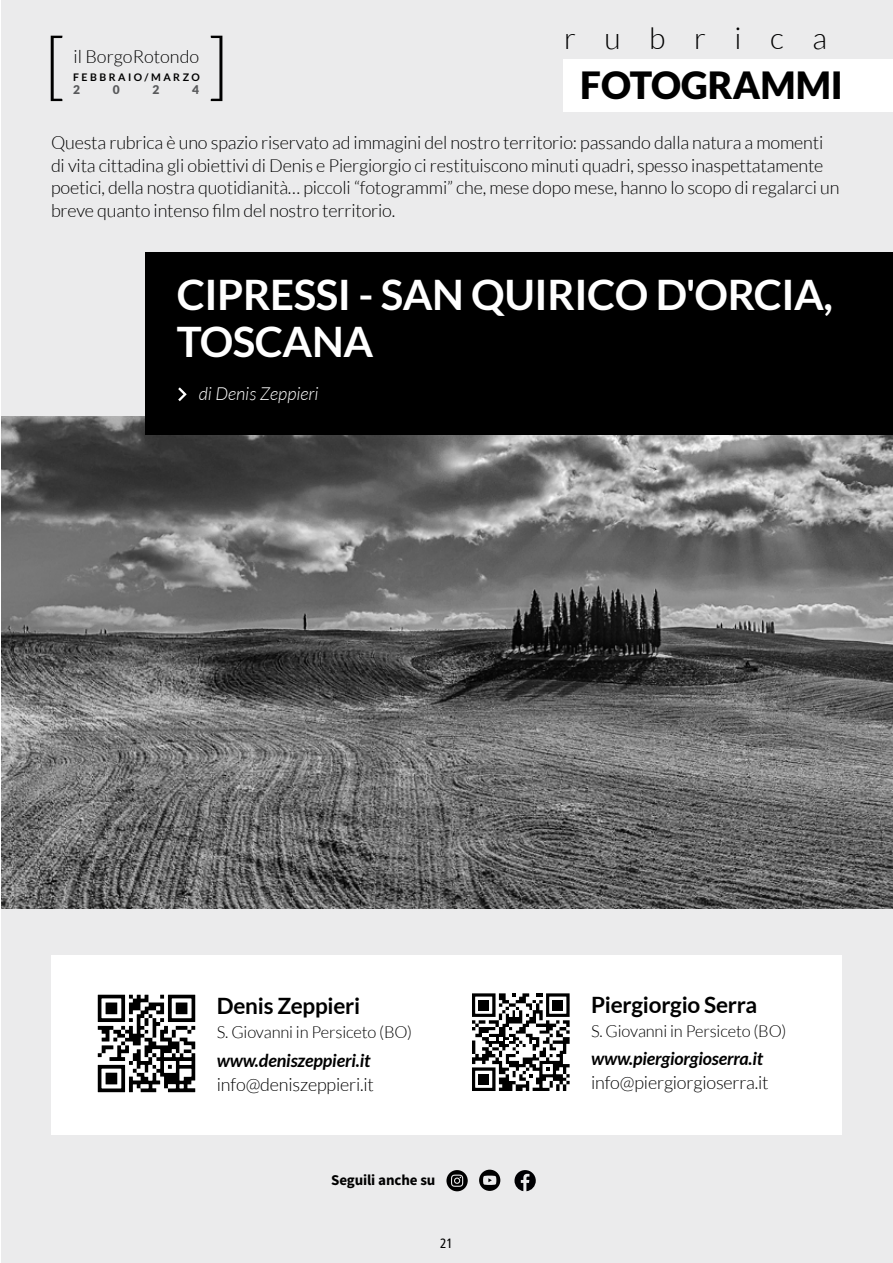
<style>
.page{position:relative;width:893px;height:1263px;background:#fff}
.page>*{position:absolute;margin:0;border:0;box-sizing:border-box;transform-origin:0 0}
.t1{font:300 73.5px "Lato";color:#000}
.t2{font:700 42px/46.5px "Lato";letter-spacing:-.01em;color:#fff}
.t3{font:900 37.5px "Lato";color:#000}
.t4{font:300 30px "Lato";letter-spacing:.95em;color:#000}
.t5{font:700 22.5px "Lato";letter-spacing:-.01em;color:#000}
.t6{font:300 18px/22.5px "Lato";letter-spacing:-.01em;color:#000}
.t7{font:italic 700 18px "Lato";letter-spacing:-.01em;color:#000}
.t8{font:italic 300 18px "Lato";color:#fff}
.t9{font:300 16.5px "Lato";letter-spacing:-.01em;color:#000}
.t10{font:700 15px "Source Sans Pro";letter-spacing:-.01em;color:#000}
.t11{font:condensed 13.5px "Frutiger LT Std";color:#000}
.t12{font:900 12px "Lato";color:#58595b}
.t13{font:700 10.5px "Lato";letter-spacing:.235em;color:#000}
</style>
<div class="page">
<div style="left:1px;top:0;width:892px;height:1263px;background:#ebebec"></div>
<img style="left:1px;top:416px;width:892px;height:492px">
<div style="left:563px;top:59px;width:330px;height:52px;background:#fff"></div>
<div style="left:146px;top:252px;width:747px;height:183px;background:#000"></div>
<svg style="left:178px;top:387px;width:9px;height:14px"></svg>
<div style="left:51px;top:955px;width:791px;height:180px;background:#fff"></div>
<svg style="left:97px;top:994px;width:99px;height:99px"></svg>
<svg style="left:472px;top:993px;width:98px;height:98px"></svg>
<svg style="left:446px;top:1170px;width:22px;height:21px"></svg>
<svg style="left:514px;top:1170px;width:22px;height:21px"></svg>
<svg style="left:479px;top:1170px;width:21px;height:21px"></svg>
<h1 class="t1" style="left:44px;top:26px;width:24px">[</h1>
<p class="t6" style="left:73px;top:46px;width:127px">il BorgoRotondo</p>
<p class="t13" style="left:73px;top:72px;width:128px">FEBBRAIO/MARZO</p>
<p class="t12" style="left:73px;top:83px;width:8px">2</p>
<p class="t12" style="left:113px;top:83px;width:8px">0</p>
<p class="t12" style="left:152px;top:83px;width:8px">2</p>
<p class="t12" style="left:192px;top:83px;width:8px">4</p>
<h3 class="t4" style="left:564px;top:22px;width:264px">rubrica</h3>
<h3 class="t3" style="left:580px;top:63px;width:264px">FOTOGRAMMI</h3>
<p class="t6" style="left:51px;top:132px;width:790px">Questa rubrica è uno spazio riservato ad immagini del nostro territorio: passando dalla natura a momenti di vita cittadina gli obiettivi di Denis e Piergiorgio ci restituiscono minuti quadri, spesso inaspettatamente poetici, della nostra quotidianità… piccoli “fotogrammi” che, mese dopo mese, hanno lo scopo di regalarci un breve quanto intenso film del nostro territorio.</p>
<h2 class="t2" style="left:177px;top:271px;width:658px">CIPRESSI - SAN QUIRICO D'ORCIA,<br>TOSCANA</h2>
<p class="t8" style="left:199px;top:384px;width:122px">di Denis Zeppieri</p>
<p class="t5" style="left:217px;top:993px;width:145px">Denis Zeppieri</p>
<p class="t9" style="left:217px;top:1023px;width:197px">S. Giovanni in Persiceto (BO)</p>
<p class="t7" style="left:217px;top:1050px;width:155px">www.deniszeppieri.it</p>
<p class="t6" style="left:217px;top:1073px;width:159px">info@deniszeppieri.it</p>
<p class="t10" style="left:331px;top:1170px;width:106px">Seguili anche su</p>
<p class="t11" style="left:440px;top:1236px;width:14px">21</p>
<p class="t5" style="left:591px;top:992px;width:168px">Piergiorgio Serra</p>
<p class="t9" style="left:591px;top:1022px;width:197px">S. Giovanni in Persiceto (BO)</p>
<p class="t7" style="left:591px;top:1048px;width:174px">www.piergiorgioserra.it</p>
<p class="t6" style="left:591px;top:1072px;width:179px">info@piergiorgioserra.it</p>
</div>
